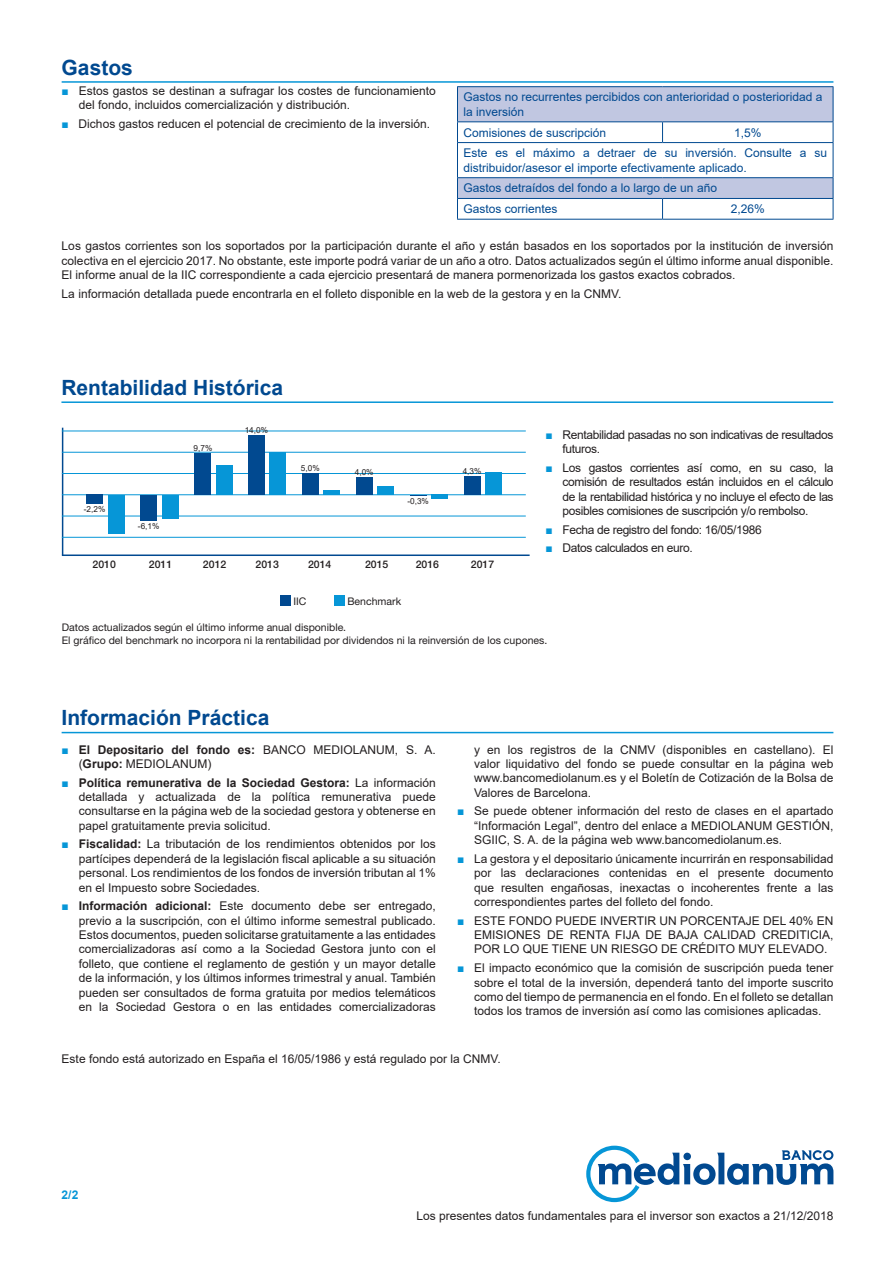
<style>
.page{position:relative;width:893px;height:1263px;background:#fff}
.page>*{position:absolute;margin:0;border:0;box-sizing:border-box;transform-origin:0 0}
.TITULO{font:700 21px "Arial";color:#014990}
.TEXTO_DOS_CLUMNAS{font:12px/14.4px "Arial";color:#231f20;text-align:justify}
.texto_tabla{font:12px/14.4px "Arial";color:#014990}
.TEXTO_DOS_CLUMNAS-2{font:12px/14.4px "Arial";letter-spacing:-.03em;color:#231f20}
.t1{font:700 12px "Arial";color:#0696d7}
.t2{font:10.5px "Helvetica Neue LT Std";color:#231f20}
.t3{font:500 10.5px "Helvetica Neue LT Std";color:#231f20}
.TEXTO_DOS_CLUMNAS-3{font:8.25px "Arial";color:#231f20}
.s1{font-weight:700;color:#0696d7}
.s2{font-weight:700}
</style>
<div class="page">
<svg style="left:586px;top:1146px;width:247px;height:56px"></svg>
<hr style="left:457px;top:86px;width:205px;height:1px;background:#014990">
<hr style="left:662px;top:86px;width:171px;height:1px;background:#014990">
<svg style="left:457px;top:87px;width:377px;height:132px"></svg>
<hr style="left:457px;top:143px;width:1px;height:34px;background:#014990">
<hr style="left:457px;top:142px;width:205px;height:1px;background:#014990">
<hr style="left:457px;top:219px;width:205px;height:1px;background:#014990">
<hr style="left:662px;top:142px;width:171px;height:1px;background:#014990">
<hr style="left:662px;top:219px;width:171px;height:1px;background:#014990">
<hr style="left:833px;top:143px;width:1px;height:34px;background:#014990">
<hr style="left:62px;top:81px;width:771px;height:2px;background:#0696d7">
<hr style="left:62px;top:732px;width:771px;height:1px;background:#0696d7">
<hr style="left:61px;top:401px;width:772px;height:2px;background:#0696d7">
<hr style="left:62px;top:554px;width:468px;height:2px;background:#014990">
<hr style="left:62px;top:428px;width:1px;height:127px;background:#014990">
<div style="left:280px;top:595px;width:11px;height:11px;background:#014990"></div>
<div style="left:334px;top:595px;width:11px;height:11px;background:#0696d7"></div>
<hr style="left:62px;top:494px;width:464px;height:1px;background:#0696d7">
<hr style="left:62px;top:431px;width:464px;height:1px;background:#0696d7">
<hr style="left:62px;top:537px;width:464px;height:1px;background:#0696d7">
<hr style="left:62px;top:516px;width:464px;height:1px;background:#0696d7">
<hr style="left:62px;top:473px;width:464px;height:1px;background:#0696d7">
<hr style="left:62px;top:452px;width:464px;height:1px;background:#0696d7">
<div style="left:86px;top:495px;width:17px;height:9px;background:#014990"></div>
<div style="left:140px;top:495px;width:17px;height:26px;background:#014990"></div>
<div style="left:248px;top:435px;width:16px;height:60px;background:#014990"></div>
<div style="left:108px;top:495px;width:16px;height:39px;background:#0696d7"></div>
<div style="left:162px;top:495px;width:16px;height:23px;background:#0696d7"></div>
<div style="left:216px;top:465px;width:16px;height:30px;background:#0696d7"></div>
<div style="left:194px;top:453px;width:17px;height:42px;background:#014990"></div>
<div style="left:270px;top:452px;width:16px;height:43px;background:#0696d7"></div>
<div style="left:324px;top:490px;width:16px;height:5px;background:#0696d7"></div>
<div style="left:302px;top:473px;width:16px;height:22px;background:#014990"></div>
<div style="left:378px;top:486px;width:16px;height:9px;background:#0696d7"></div>
<div style="left:486px;top:472px;width:16px;height:23px;background:#0696d7"></div>
<hr style="left:432px;top:495px;width:16px;height:4px;background:#0696d7">
<div style="left:356px;top:478px;width:16px;height:17px;background:#014990"></div>
<div style="left:464px;top:476px;width:16px;height:19px;background:#014990"></div>
<svg style="left:410px;top:495px;width:16px;height:1px"></svg>
<p class="TITULO" style="left:62px;top:53px;width:73px">Gastos</p>
<p class="TEXTO_DOS_CLUMNAS" style="left:79px;top:84px;width:359px;text-indent:-17px"><span class="s1">■</span> Estos gastos se destinan a sufragar los costes de funcionamiento del fondo, incluidos comercialización y distribución.</p>
<p class="TEXTO_DOS_CLUMNAS" style="left:62px;top:117px;width:370px"><span class="s1">■</span> Dichos gastos reducen el potencial de crecimiento de la inversión.</p>
<p class="texto_tabla" style="left:463px;top:90px;width:360px">Gastos no recurrentes percibidos con anterioridad o posterioridad a la inversión</p>
<p class="texto_tabla" style="left:463px;top:125px;width:144px">Comisiones de suscripción</p>
<p class="texto_tabla" style="left:734px;top:125px;width:29px">1,5%</p>
<p class="texto_tabla" style="left:463px;top:146px;width:365px">Este es el máximo a detraer de su inversión. Consulte a su distribuidor/asesor el importe efectivamente aplicado.</p>
<p class="texto_tabla" style="left:463px;top:181px;width:255px">Gastos detraídos del fondo a lo largo de un año</p>
<p class="texto_tabla" style="left:463px;top:202px;width:96px">Gastos corrientes</p>
<p class="texto_tabla" style="left:731px;top:202px;width:36px">2,26%</p>
<p class="TEXTO_DOS_CLUMNAS" style="left:62px;top:239px;width:773px">Los gastos corrientes son los soportados por la participación durante el año y están basados en los soportados por la institución de inversión colectiva en el ejercicio 2017. No obstante, este importe podrá variar de un año a otro. Datos actualizados según el último informe anual disponible.<br>El informe anual de la IIC correspondiente a cada ejercicio presentará de manera pormenorizada los gastos exactos cobrados.</p>
<p class="TEXTO_DOS_CLUMNAS" style="left:62px;top:286px;width:561px">La información detallada puede encontrarla en el folleto disponible en la web de la gestora y en la CNMV.</p>
<p class="TITULO" style="left:61px;top:373px;width:223px">Rentabilidad Histórica</p>
<p class="TEXTO_DOS_CLUMNAS-3" style="left:84px;top:504px;width:23px">-2,2%</p>
<p class="TEXTO_DOS_CLUMNAS-3" style="left:138px;top:520px;width:23px">-6,1%</p>
<p class="TEXTO_DOS_CLUMNAS-3" style="left:194px;top:443px;width:20px">9,7%</p>
<p class="TEXTO_DOS_CLUMNAS-3" style="left:245px;top:424px;width:25px">14,0%</p>
<p class="TEXTO_DOS_CLUMNAS-3" style="left:301px;top:463px;width:20px">5,0%</p>
<p class="TEXTO_DOS_CLUMNAS-3" style="left:355px;top:467px;width:20px">4,0%</p>
<p class="TEXTO_DOS_CLUMNAS-3" style="left:463px;top:466px;width:20px">4,3%</p>
<p class="TEXTO_DOS_CLUMNAS-3" style="left:407px;top:495px;width:23px">-0,3%</p>
<p class="t3" style="left:92px;top:557px;width:25px">2010</p>
<p class="t3" style="left:149px;top:557px;width:25px">2011</p>
<p class="t3" style="left:203px;top:557px;width:25px">2012</p>
<p class="t3" style="left:255px;top:557px;width:25px">2013</p>
<p class="t3" style="left:308px;top:557px;width:25px">2014</p>
<p class="t3" style="left:365px;top:557px;width:25px">2015</p>
<p class="t3" style="left:416px;top:557px;width:25px">2016</p>
<p class="t3" style="left:471px;top:557px;width:25px">2017</p>
<p class="t2" style="left:293px;top:594px;width:15px">IIC</p>
<p class="t2" style="left:347px;top:594px;width:55px">Benchmark</p>
<p class="TEXTO_DOS_CLUMNAS-2" style="left:563px;top:427px;width:272px;text-indent:-17px"><span class="s1">■</span> Rentabilidad pasadas no son indicativas de resultados futuros.</p>
<p class="TEXTO_DOS_CLUMNAS" style="left:563px;top:460px;width:273px;text-indent:-17px"><span class="s1">■</span> Los gastos corrientes así como, en su caso, la comisión de resultados están incluidos en el cálculo de la rentabilidad histórica y no incluye el efecto de las posibles comisiones de suscripción y/o rembolso.</p>
<p class="TEXTO_DOS_CLUMNAS-2" style="left:546px;top:522px;width:218px"><span class="s1">■</span> Fecha de registro del fondo: 16/05/1986</p>
<p class="TEXTO_DOS_CLUMNAS-2" style="left:546px;top:541px;width:149px"><span class="s1">■</span> Datos calculados en euro.</p>
<p class="t2" style="left:62px;top:621px;width:286px">Datos actualizados según el último informe anual disponible.</p>
<p class="t2" style="left:62px;top:634px;width:487px">El gráfico del benchmark no incorpora ni la rentabilidad por dividendos ni la reinversión de los cupones.</p>
<p class="TITULO" style="left:62px;top:703px;width:209px">Información Práctica</p>
<p class="TEXTO_DOS_CLUMNAS" style="left:79px;top:742px;width:359px;text-indent:-17px"><span class="s1">■</span> <span class="s2">El Depositario del fondo es:</span> BANCO MEDIOLANUM, S. A. (<span class="s2">Grupo:</span> MEDIOLANUM)</p>
<p class="TEXTO_DOS_CLUMNAS" style="left:79px;top:775px;width:359px;text-indent:-17px"><span class="s1">■</span> <span class="s2">Política remunerativa de la Sociedad Gestora:</span> La información detallada y actualizada de la política remunerativa puede consultarse en la página web de la sociedad gestora y obtenerse en papel gratuitamente previa solicitud.</p>
<p class="TEXTO_DOS_CLUMNAS" style="left:79px;top:837px;width:359px;text-indent:-17px"><span class="s1">■</span> <span class="s2">Fiscalidad:</span> La tributación de los rendimientos obtenidos por los partícipes dependerá de la legislación fiscal aplicable a su situación personal. Los rendimientos de los fondos de inversión tributan al 1% en el Impuesto sobre Sociedades.</p>
<p class="TEXTO_DOS_CLUMNAS" style="left:79px;top:899px;width:359px;text-indent:-17px"><span class="s1">■</span> <span class="s2">Información adicional:</span> Este documento debe ser entregado, previo a la suscripción, con el último informe semestral publicado.<br>Estos documentos, pueden solicitarse gratuitamente a las entidades comercializadoras así como a la Sociedad Gestora junto con el folleto, que contiene el reglamento de gestión y un mayor detalle de la información, y los últimos informes trimestral y anual. También pueden ser consultados de forma gratuita por medios telemáticos en la Sociedad Gestora o en las entidades comercializadoras</p>
<p class="TEXTO_DOS_CLUMNAS" style="left:474px;top:742px;width:361px">y en los registros de la CNMV (disponibles en castellano). El valor liquidativo del fondo se puede consultar en la página web www.bancomediolanum.es y el Boletín de Cotización de la Bolsa de Valores de Barcelona.</p>
<p class="TEXTO_DOS_CLUMNAS" style="left:474px;top:804px;width:361px;text-indent:-17px"><span class="s1">■</span> Se puede obtener información del resto de clases en el apartado “Información Legal”, dentro del enlace a MEDIOLANUM GESTIÓN, SGIIC, S. A. de la página web www.bancomediolanum.es.</p>
<p class="TEXTO_DOS_CLUMNAS" style="left:474px;top:851px;width:361px;text-indent:-17px"><span class="s1">■</span> La gestora y el depositario únicamente incurrirán en responsabilidad por las declaraciones contenidas en el presente documento que resulten engañosas, inexactas o incoherentes frente a las correspondientes partes del folleto del fondo.</p>
<p class="TEXTO_DOS_CLUMNAS" style="left:474px;top:913px;width:361px;text-indent:-17px"><span class="s1">■</span> ESTE FONDO PUEDE INVERTIR UN PORCENTAJE DEL 40% EN EMISIONES DE RENTA FIJA DE BAJA CALIDAD CREDITICIA, POR LO QUE TIENE UN RIESGO DE CRÉDITO MUY ELEVADO.</p>
<p class="TEXTO_DOS_CLUMNAS" style="left:474px;top:961px;width:361px;text-indent:-17px"><span class="s1">■</span> El impacto económico que la comisión de suscripción pueda tener sobre el total de la inversión, dependerá tanto del importe suscrito como del tiempo de permanencia en el fondo. En el folleto se detallan todos los tramos de inversión así como las comisiones aplicadas.</p>
<p class="TEXTO_DOS_CLUMNAS" style="left:62px;top:1051px;width:441px">Este fondo está autorizado en España el 16/05/1986 y está regulado por la CNMV.</p>
<p class="t1" style="left:62px;top:1186px;width:18px">2/2</p>
<p class="TEXTO_DOS_CLUMNAS" style="left:416px;top:1209px;width:418px">Los presentes datos fundamentales para el inversor son exactos a 21/12/2018</p>
</div>
